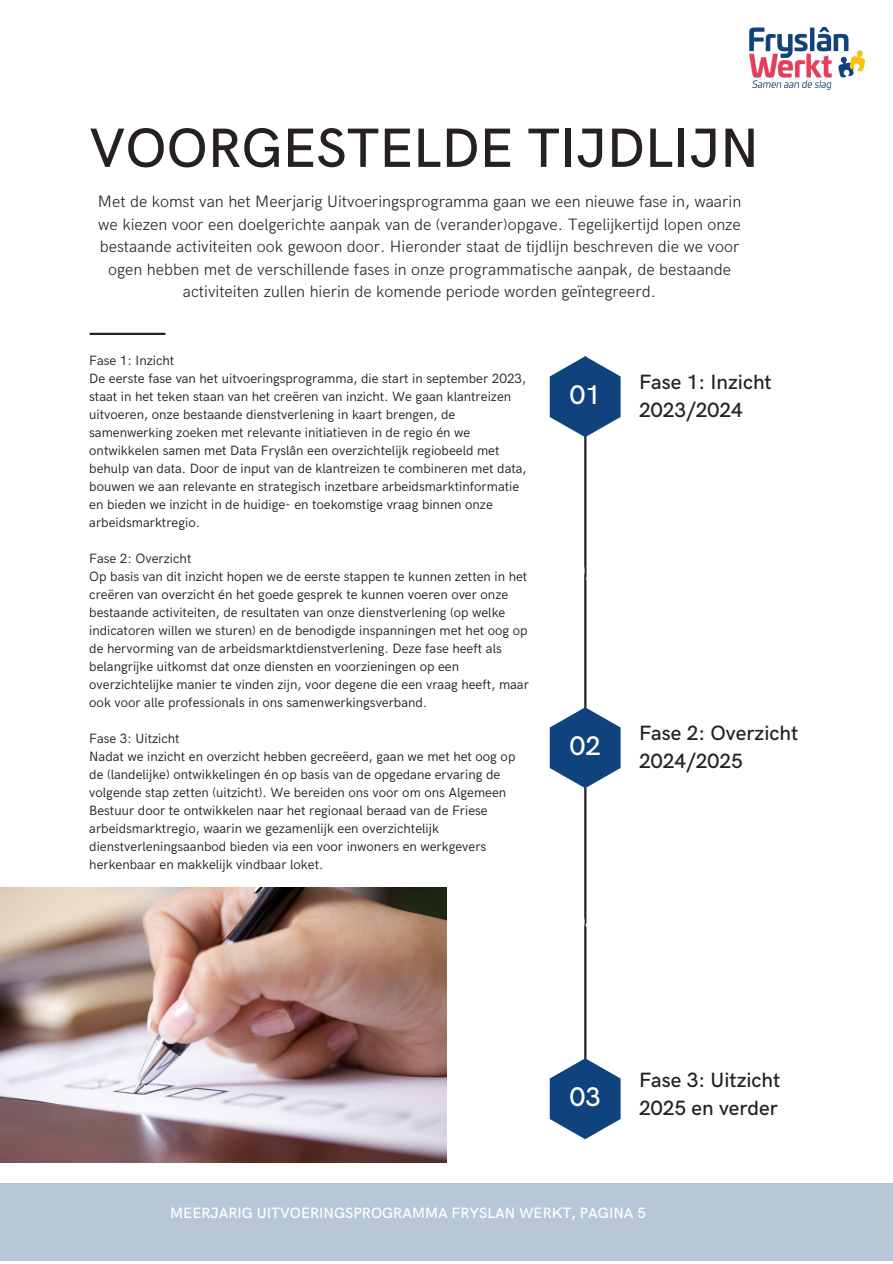
<style>
.page{position:relative;width:893px;height:1264px;background:#fff}
.page>*{position:absolute;margin:0;border:0;box-sizing:border-box;transform-origin:0 0}
.t1{font:500 55.5px "HK Grotesk";color:#272020}
.t2{font:500 27px "HK Grotesk";color:#fff}
.t3{font:500 20.7px/28px "HK Grotesk";color:#272020}
.t4{font:300 16.5px/22.5px "HK Grotesk";color:#272020;text-align:center}
.t5{font:500 15px "HK Grotesk";color:#fff}
.t6{font:13.5px/18px "HK Grotesk";color:#272020}
</style>
<div class="page">
<hr style="left:584px;top:357px;width:2px;height:740px;background:#272020">
<svg style="left:549px;top:356px;width:71px;height:81px"></svg>
<svg style="left:549px;top:1058px;width:71px;height:81px"></svg>
<svg style="left:549px;top:707px;width:71px;height:81px"></svg>
<hr style="left:90px;top:333px;width:75px;height:2px;background:#272020">
<img style="left:0;top:888px;width:446px;height:274px">
<div style="left:0;top:1183px;width:892px;height:78px;background:#b8c7d8"></div>
<img style="left:750px;top:28px;width:114px;height:62px">
<p class="t1" style="left:89px;top:117px;width:671px">VOORGESTELDE TIJDLIJN</p>
<p class="t4" style="left:98px;top:191px;width:644px">Met de komst van het Meerjarig Uitvoeringsprogramma gaan we een nieuwe fase in, waarin we kiezen voor een doelgerichte aanpak van de (verander)opgave. Tegelijkertijd lopen onze bestaande activiteiten ook gewoon door. Hieronder staat de tijdlijn beschreven die we voor ogen hebben met de verschillende fases in onze programmatische aanpak, de bestaande activiteiten zullen hierin de komende periode worden geïntegreerd.</p>
<p class="t6" style="left:89px;top:352px;width:87px">Fase 1: Inzicht</p>
<p class="t6" style="left:89px;top:369px;width:439px">De eerste fase van het uitvoeringsprogramma, die start in september 2023, staat in het teken staan van het creëren van inzicht. We gaan klantreizen uitvoeren, onze bestaande dienstverlening in kaart brengen, de samenwerking zoeken met relevante initiatieven in de regio én we ontwikkelen samen met Data Fryslân een overzichtelijk regiobeeld met behulp van data. Door de input van de klantreizen te combineren met data, bouwen we aan relevante en strategisch inzetbare arbeidsmarktinformatie en bieden we inzicht in de huidige- en toekomstige vraag binnen onze arbeidsmarktregio.</p>
<p class="t6" style="left:89px;top:549px;width:104px">Fase 2: Overzicht</p>
<p class="t6" style="left:89px;top:567px;width:441px">Op basis van dit inzicht hopen we de eerste stappen te kunnen zetten in het creëren van overzicht én het goede gesprek te kunnen voeren over onze bestaande activiteiten, de resultaten van onze dienstverlening (op welke indicatoren willen we sturen) en de benodigde inspanningen met het oog op de hervorming van de arbeidsmarktdienstverlening. Deze fase heeft als belangrijke uitkomst dat onze diensten en voorzieningen op een overzichtelijke manier te vinden zijn, voor degene die een vraag heeft, maar ook voor alle professionals in ons samenwerkingsverband.</p>
<p class="t6" style="left:89px;top:729px;width:92px">Fase 3: Uitzicht</p>
<p class="t6" style="left:89px;top:747px;width:427px">Nadat we inzicht en overzicht hebben gecreëerd, gaan we met het oog op de (landelijke) ontwikkelingen én op basis van de opgedane ervaring de volgende stap zetten (uitzicht). We bereiden ons voor om ons Algemeen Bestuur door te ontwikkelen naar het regionaal beraad van de Friese arbeidsmarktregio, waarin we gezamenlijk een overzichtelijk dienstverleningsaanbod bieden via een voor inwoners en werkgevers herkenbaar en makkelijk vindbaar loket.</p>
<p class="t2" style="left:570px;top:380px;width:32px">01</p>
<p class="t3" style="left:639px;top:369px;width:134px">Fase 1: Inzicht<br>2023/2024</p>
<p class="t2" style="left:570px;top:731px;width:32px">02</p>
<p class="t3" style="left:639px;top:720px;width:161px">Fase 2: Overzicht</p>
<p class="t3" style="left:639px;top:748px;width:106px">2024/2025</p>
<p class="t2" style="left:570px;top:1081px;width:32px">03</p>
<p class="t3" style="left:639px;top:1066px;width:143px">Fase 3: Uitzicht</p>
<p class="t3" style="left:639px;top:1094px;width:140px">2025 en verder</p>
<p class="t5" style="left:170px;top:1204px;width:477px">MEERJARIG UITVOERINGSPROGRAMMA FRYSLAN WERKT, PAGINA 5</p>
</div>
